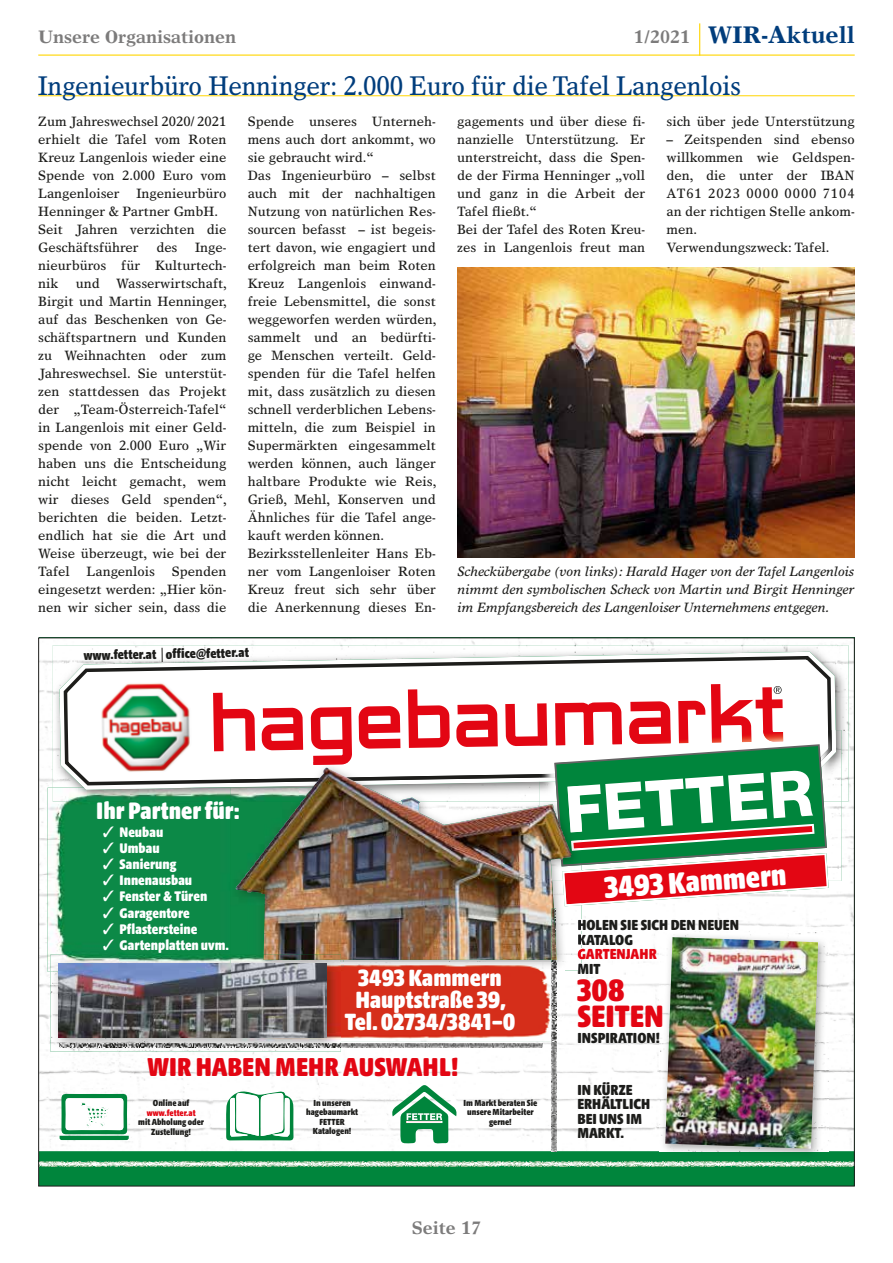
<style>
.page{position:relative;width:893px;height:1263px;background:#fff}
.page>*{position:absolute;margin:0;border:0;box-sizing:border-box;transform-origin:0 0}
.t1{font:33.6px/26px "Hagebau Beta Condensed";color:#e30613}
.t2{font:32.4px "Hagebau Beta Condensed";color:#fff}
.t3{font:28.05px "Hagebau Beta Condensed";color:#e30613}
.t4{font:27px "Times Europa LT Std";letter-spacing:-.01em;color:#003d7c;scale:.9 1}
.t5{font:25.8px "Hagebau Beta Condensed";color:#fff}
.t6{font:25.5px/21.8px "Hagebau Beta Condensed";color:#fff;text-align:center}
.t7{font:700 24px "Times Europa LT Std";color:#003d7c}
.t8{font:700 18px "Times Europa LT Std";color:#7c7b7b}
.t9{font:15.75px/14.5px "Hagebau Beta Condensed";color:#1d1d1b}
.t10{font:15.75px "Hagebau Beta Condensed";color:#e30613}
.t11{font:15.15px "Hagebau Beta Condensed";color:#fff}
.t12{font:14.25px "Hagebau Beta Condensed";color:#1d1d1b}
.t13{font:13.5px/18px "Times Europa LT Std";color:#1d1d1b}
.t14{font:italic 13.5px/18px "Times Europa LT Std";color:#1d1d1b;text-align:justify}
.t15{font:9.6px/9.6px "Hagebau Beta Condensed";color:#1d1d1b;text-align:center}
.t16{font:9.6px "Hagebau Beta Condensed";color:#e30613}
.s1{font-size:18px;color:#7c7b7b}
.s2{font-family:"Helvetica Neue LT Pro"}
</style>
<div class="page">
<hr style="left:38px;top:55px;width:817px;height:1px;background:#ffd500">
<hr style="left:699px;top:23px;width:1px;height:33px;background:#ffd500">
<hr style="left:38px;top:95px;width:817px;height:1px;background:#ffd500">
<img style="left:457px;top:268px;width:398px;height:290px">
<div style="left:39px;top:638px;width:815px;height:548px;background:#00853c"></div>
<img style="left:40px;top:639px;width:813px;height:512px">
<img style="left:40px;top:1161px;width:813px;height:5px">
<img style="left:53px;top:645px;width:795px;height:52px">
<img style="left:53px;top:697px;width:7px;height:91px">
<img style="left:836px;top:697px;width:12px;height:105px">
<svg style="left:60px;top:652px;width:776px;height:136px;background:#f3f5f4"></svg>
<svg style="left:64px;top:656px;width:768px;height:129px;background:#d7d8d4"></svg>
<svg style="left:213px;top:684px;width:570px;height:81px;background:#f5abaf"></svg>
<svg style="left:774px;top:686px;width:8px;height:8px"></svg>
<img style="left:113px;top:682px;width:48px;height:15px">
<img style="left:829px;top:802px;width:12px;height:79px">
<img style="left:829px;top:730px;width:12px;height:72px">
<img style="left:540px;top:746px;width:14px;height:16px">
<img style="left:829px;top:730px;width:7px;height:37px">
<img style="left:829px;top:730px;width:3px;height:32px">
<img style="left:540px;top:730px;width:14px;height:16px">
<svg style="left:543px;top:711px;width:304px;height:3px"></svg>
<img style="left:659px;top:931px;width:169px;height:223px">
<img style="left:665px;top:937px;width:153px;height:212px">
<svg style="left:226px;top:1088px;width:68px;height:52px"></svg>
<svg style="left:391px;top:1084px;width:66px;height:60px"></svg>
<div style="left:407px;top:1121px;width:35px;height:2px;border:1px solid #fff"></div>
<svg style="left:60px;top:1094px;width:69px;height:46px"></svg>
<img style="left:341px;top:1043px;width:201px;height:5px">
<img style="left:48px;top:788px;width:182px;height:184px">
<img style="left:53px;top:788px;width:177px;height:14px">
<img style="left:84px;top:788px;width:116px;height:2px">
<div style="left:230px;top:762px;width:310px;height:12px;background:#fff"></div>
<img style="left:230px;top:775px;width:5px;height:4px">
<img style="left:313px;top:762px;width:35px;height:3px">
<img style="left:344px;top:906px;width:238px;height:64px">
<img style="left:540px;top:762px;width:14px;height:6px">
<svg style="left:554px;top:730px;width:275px;height:176px"></svg>
<img style="left:572px;top:870px;width:10px;height:36px">
<svg style="left:578px;top:920px;width:4px;height:50px"></svg>
<img style="left:230px;top:802px;width:114px;height:161px">
<img style="left:235px;top:768px;width:337px;height:192px">
<img style="left:551px;top:960px;width:5px;height:3px">
<img style="left:551px;top:908px;width:5px;height:52px">
<img style="left:551px;top:1041px;width:5px;height:110px">
<img style="left:341px;top:970px;width:224px;height:71px">
<img style="left:344px;top:963px;width:207px;height:7px">
<svg style="left:341px;top:963px;width:3px;height:9px"></svg>
<svg style="left:551px;top:963px;width:14px;height:7px"></svg>
<img style="left:50px;top:972px;width:291px;height:79px">
<img style="left:50px;top:955px;width:180px;height:17px">
<img style="left:230px;top:955px;width:111px;height:8px">
<img style="left:264px;top:955px;width:77px;height:5px">
<img style="left:240px;top:963px;width:101px;height:78px">
<img style="left:59px;top:963px;width:268px;height:75px">
<h3 class="t8" style="left:38px;top:26px;width:199px">Unsere Organisationen</h3>
<h3 class="t7" style="left:634px;top:20px;width:222px"><span class="s1">1/2021</span> WIR-Aktuell</h3>
<h3 class="t4" style="left:38px;top:70px;width:782px">Ingenieurbüro Henninger: 2.000 Euro für die Tafel Langenlois</h3>
<p class="t13" style="left:38px;top:112px;width:190px">Zum Jahreswechsel 2020/ 2021 erhielt die Tafel vom Roten<br>Kreuz Langenlois wieder eine<br>Spende von 2.000 Euro vom<br>Langenloiser Ingenieurbüro<br>Henninger &amp; Partner GmbH.<br>Seit Jahren verzichten die<br>Geschäftsführer</p>
<p class="t13" style="left:156px;top:238px;width:23px">des</p>
<p class="t13" style="left:38px;top:238px;width:190px;text-align:justify;text-indent:157px">Inge&shy;nieurbüros für Kulturtech&shy;nik</p>
<p class="t13" style="left:38px;top:274px;width:190px;text-align:justify;text-indent:38px">und Wasserwirtschaft, Birgit und Martin Henninger, auf das Beschenken von Ge&shy;schäftspartnern und Kunden zu Weihnachten oder zum Jahreswechsel. Sie unterstüt&shy;zen stattdessen das Projekt der „Team-Österreich-Tafel“ in Langenlois mit einer Geld&shy;spende von 2.000 Euro „Wir haben uns die Entscheidung nicht leicht gemacht, wem wir dieses Geld spenden“, berichten die beiden. Letzt&shy;endlich hat sie die Art und Weise überzeugt, wie bei der Tafel Langenlois Spenden eingesetzt werden: „Hier kön&shy;nen wir sicher sein, dass die</p>
<p class="t13" style="left:248px;top:112px;width:190px">Spende unseres Unterneh&shy;mens auch dort ankommt, wo sie gebraucht wird.“<br>Das Ingenieurbüro – selbst auch mit der nachhaltigen<br>Nutzung von natürlichen Res&shy;sourcen befasst – ist begeis&shy;tert davon, wie engagiert und erfolgreich man beim Roten<br>Kreuz Langenlois einwand&shy;freie Lebensmittel, die sonst weggeworfen werden würden, sammelt und an bedürfti&shy;ge Menschen verteilt. Geld&shy;spenden für die Tafel helfen mit, dass zusätzlich zu diesen schnell verderblichen Lebens&shy;mitteln, die zum Beispiel in<br>Supermärkten eingesammelt werden können, auch länger haltbare Produkte wie Reis,<br>Grieß, Mehl, Konserven und<br>Ähnliches für die Tafel ange&shy;kauft werden können.<br>Bezirksstellenleiter Hans Eb&shy;ner vom Langenloiser Roten<br>Kreuz freut sich sehr über die Anerkennung dieses En-</p>
<p class="t13" style="left:457px;top:112px;width:190px">gagements und über diese fi&shy;nanzielle Unterstützung. Er unterstreicht, dass die Spen&shy;de der Firma Henninger „voll und ganz in die Arbeit der<br>Tafel fließt.“<br>Bei der Tafel des Roten Kreu&shy;zes in Langenlois freut man</p>
<p class="t13" style="left:667px;top:112px;width:190px">sich über jede Unterstützung</p>
<p class="t13" style="left:666px;top:130px;width:190px">– Zeitspenden sind ebenso willkommen wie Geldspen&shy;den, die unter der IBAN<br>AT61 2023 0000 0000 7104 an der richtigen Stelle ankom&shy;men.<br>Verwendungszweck: Tafel.</p>
<p class="t14" style="left:457px;top:563px;width:398px">Scheckübergabe (von links): Harald Hager von der Tafel Langenlois nimmt den symbolischen Scheck von Martin und Birgit Henninger im Empfangsbereich des Langenloiser Unternehmens entgegen.</p>
<p class="t12" style="left:84px;top:648px;width:167px;rotate:-1deg">www.fetter.at <span class="s2">|</span> office@fetter.at</p>
<h3 class="t5" style="left:96px;top:798px;width:145px">Ihr Partner für:</h3>
<p class="t11" style="left:103px;top:824px;width:62px">✓ Neubau</p>
<p class="t11" style="left:103px;top:841px;width:58px">✓ Umbau</p>
<p class="t11" style="left:103px;top:857px;width:75px">✓ Sanierung</p>
<p class="t11" style="left:103px;top:873px;width:91px">✓ Innenausbau</p>
<p class="t11" style="left:103px;top:889px;width:106px">✓ Fenster &amp; Türen</p>
<p class="t11" style="left:103px;top:905px;width:88px">✓ Garagentore</p>
<p class="t11" style="left:103px;top:921px;width:96px">✓ Pflastersteine</p>
<p class="t11" style="left:103px;top:937px;width:128px">✓ Gartenplatten uvm.</p>
<h3 class="t6" style="left:345px;top:968px;width:172px">3493 Kammern<br>Hauptstraße 39,<br>Tel. 02734/3841–0</h3>
<h3 class="t3" style="left:147px;top:1053px;width:313px">WIR HABEN MEHR AUSWAHL!</h3>
<p class="t15" style="left:153px;top:1098px;width:38px">Online auf</p>
<p class="t16" style="left:147px;top:1108px;width:50px">www.fetter.at</p>
<p class="t15" style="left:138px;top:1117px;width:67px">mit Abholung oder<br>Zustellung!</p>
<p class="t15" style="left:306px;top:1098px;width:53px">In unseren hagebaumarkt<br>FETTER<br>Katalogen!</p>
<p class="t15" style="left:464px;top:1098px;width:75px">Im Markt beraten Sie unsere Mitarbeiter gerne!</p>
<h3 class="t8" style="left:412px;top:1216px;width:71px">Seite 17</h3>
<h2 class="t2" style="left:604px;top:872px;width:184px;rotate:-4deg">3493 Kammern</h2>
<p class="t9" style="left:577px;top:918px;width:163px">HOLEN SIE SICH DEN NEUEN<br>KATALOG</p>
<p class="t10" style="left:577px;top:946px;width:81px">GARTENJAHR</p>
<p class="t9" style="left:577px;top:962px;width:25px">MIT</p>
<h1 class="t1" style="left:577px;top:978px;width:88px">308<br>SEITEN</h1>
<p class="t9" style="left:577px;top:1031px;width:84px">INSPIRATION!</p>
<p class="t9" style="left:577px;top:1082px;width:74px">IN KÜRZE<br>ERHÄLTLICH<br>BEI UNS IM<br>MARKT.</p>
</div>
